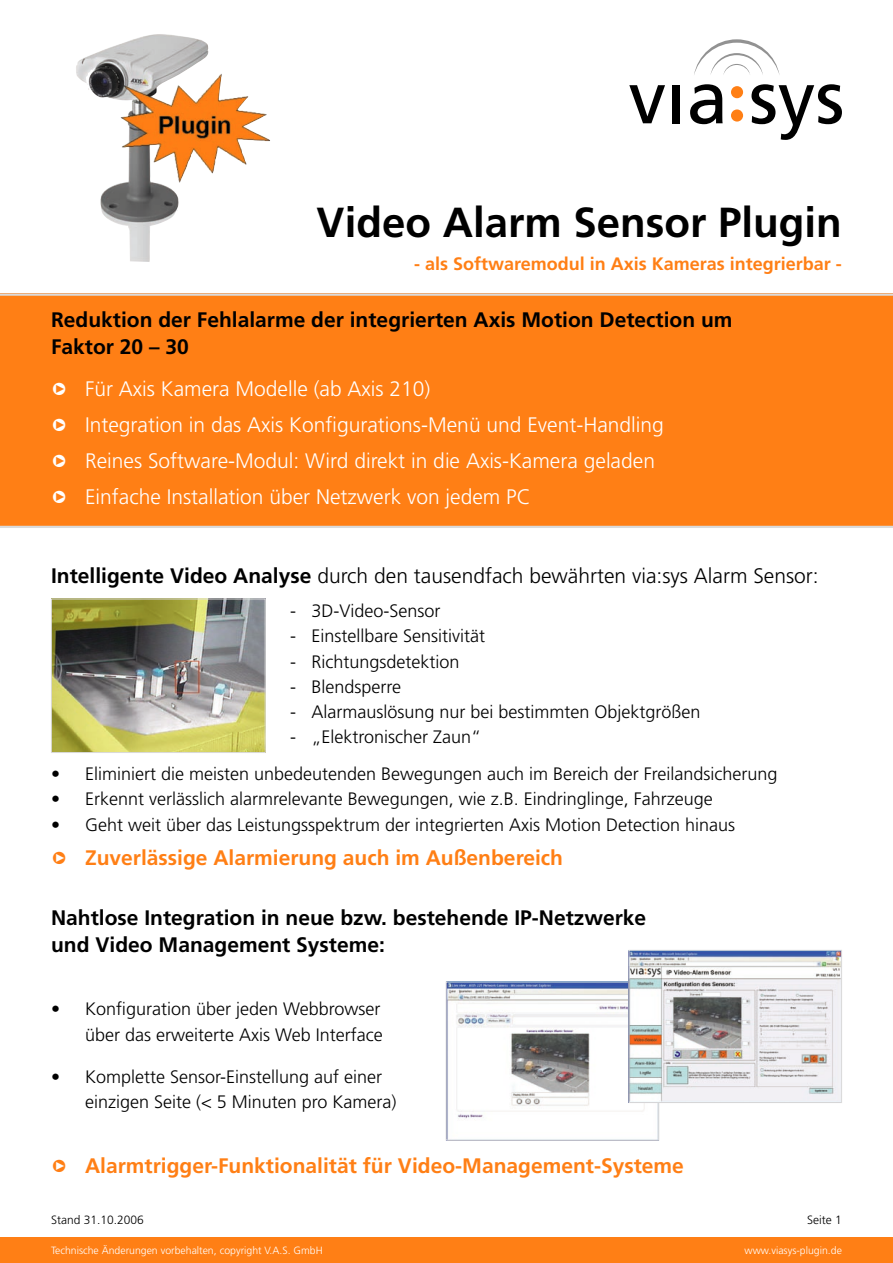
<style>
.page{position:relative;width:893px;height:1263px;background:#fff}
.page>*{position:absolute;margin:0;border:0;box-sizing:border-box;transform-origin:0 0}
.t1{font:700 42px "Frutiger";color:#000}
.t2{font:300 21px "Frutiger";color:#fff}
.t3{font:700 21px/27px "Frutiger";color:#000}
.t4{font:700 21px "Frutiger";color:#ff7f15}
.t5{font:300 21px "Frutiger";color:#000}
.t6{font:300 18px/25.2px "Frutiger";color:#000;text-align:right}
.t7{font:700 18px "Frutiger";color:#ff7f15}
.t8{font:300 12px "Frutiger";color:#000}
.t9{font:300 10.5px "Frutiger";color:#fff}
.s1{font-weight:700}
</style>
<div class="page">
<div style="left:0;top:1237px;width:893px;height:26px;background:#ff7f15"></div>
<div style="left:0;top:293px;width:893px;height:235px;background:#ff7f15"></div>
<hr style="left:0;top:293px;width:893px;height:3px;background:#dadada">
<hr style="left:0;top:526px;width:893px;height:2px;background:#dadada">
<svg style="left:694px;top:39px;width:86px;height:36px"></svg>
<svg style="left:629px;top:85px;width:36px;height:38px"></svg>
<div style="left:673px;top:85px;width:7px;height:38px;background:#000"></div>
<svg style="left:690px;top:84px;width:33px;height:40px"></svg>
<svg style="left:751px;top:84px;width:91px;height:56px"></svg>
<div style="left:731px;top:86px;width:12px;height:12px;background:#ff7f15;border-radius:50%"></div>
<div style="left:731px;top:109px;width:12px;height:13px;background:#ff7f15;border-radius:50%"></div>
<img style="left:448px;top:983px;width:197px;height:137px">
<div style="left:446px;top:981px;width:213px;height:159px;border:1px solid #dadada"></div>
<img style="left:631px;top:952px;width:209px;height:149px">
<div style="left:629px;top:950px;width:213px;height:153px;border:1px solid #dadada"></div>
<img style="left:76px;top:34px;width:194px;height:228px">
<img style="left:53px;top:601px;width:211px;height:150px">
<div style="left:51px;top:599px;width:215px;height:154px;border:1px solid #dadada"></div>
<h1 class="t1" style="left:316px;top:198px;width:527px">Video Alarm Sensor Plugin</h1>
<p class="t7" style="left:414px;top:253px;width:429px">- als Softwaremodul in Axis Kameras integrierbar -</p>
<p class="t3" style="left:51px;top:307px;width:683px">Reduktion der Fehlalarme der integrierten Axis Motion Detection um<br>Faktor 20 – 30</p>
<p class="t2" style="left:51px;top:377px;width:381px">❑ Für Axis Kamera Modelle (ab Axis 210)</p>
<p class="t2" style="left:51px;top:413px;width:614px">❑ Integration in das Axis Konfigurations-Menü und Event-Handling</p>
<p class="t2" style="left:51px;top:449px;width:605px">❑ Reines Software-Modul: Wird direkt in die Axis-Kamera geladen</p>
<p class="t2" style="left:51px;top:485px;width:481px">❑ Einfache Installation über Netzwerk von jedem PC</p>
<p class="t5" style="left:51px;top:564px;width:769px"><span class="s1">Intelligente Video Analyse</span> durch den tausendfach bewährten via:sys Alarm Sensor:</p>
<p class="t6" style="left:290px;top:599px;width:152px">- 3D-Video-Sensor</p>
<p class="t6" style="left:290px;top:624px;width:196px">- Einstellbare Sensitivität</p>
<p class="t6" style="left:290px;top:649px;width:171px">- Richtungsdetektion</p>
<p class="t6" style="left:290px;top:674px;width:112px">- Blendsperre</p>
<p class="t6" style="left:290px;top:699px;width:412px">- Alarmauslösung nur bei bestimmten Objektgrößen</p>
<p class="t6" style="left:290px;top:725px;width:192px">- „Elektronischer Zaun“</p>
<p class="t6" style="left:51px;top:762px;width:728px">• Eliminiert die meisten unbedeutenden Bewegungen auch im Bereich der Freilandsicherung</p>
<p class="t6" style="left:51px;top:787px;width:663px">• Erkennt verlässlich alarmrelevante Bewegungen, wie z.B. Eindringlinge, Fahrzeuge</p>
<p class="t6" style="left:51px;top:812px;width:686px">• Geht weit über das Leistungsspektrum der integrierten Axis Motion Detection hinaus</p>
<p class="t4" style="left:51px;top:846px;width:514px">❑ Zuverlässige Alarmierung auch im Außenbereich</p>
<p class="t3" style="left:51px;top:905px;width:597px">Nahtlose Integration in neue bzw. bestehende IP-Netzwerke und Video Management Systeme:</p>
<p class="t6" style="left:51px;top:997px;width:333px">• Konfiguration über jeden Webbrowser über das erweiterte Axis Web Interface</p>
<p class="t6" style="left:85px;top:1064px;width:313px;text-align:left;text-indent:-34px">• Komplette Sensor-Einstellung auf einer einzigen Seite (&lt; 5 Minuten pro Kamera)</p>
<p class="t4" style="left:51px;top:1153px;width:634px">❑ Alarmtrigger-Funktionalität für Video-Management-Systeme</p>
<p class="t8" style="left:51px;top:1213px;width:94px">Stand 31.10.2006</p>
<p class="t8" style="left:807px;top:1213px;width:26px">Seite</p>
<p class="t9" style="left:51px;top:1244px;width:273px">Technische Änderungen vorbehalten, copyright V.A.S. GmbH</p>
<p class="t9" style="left:744px;top:1244px;width:99px">www.viasys-plugin.de</p>
</div>
